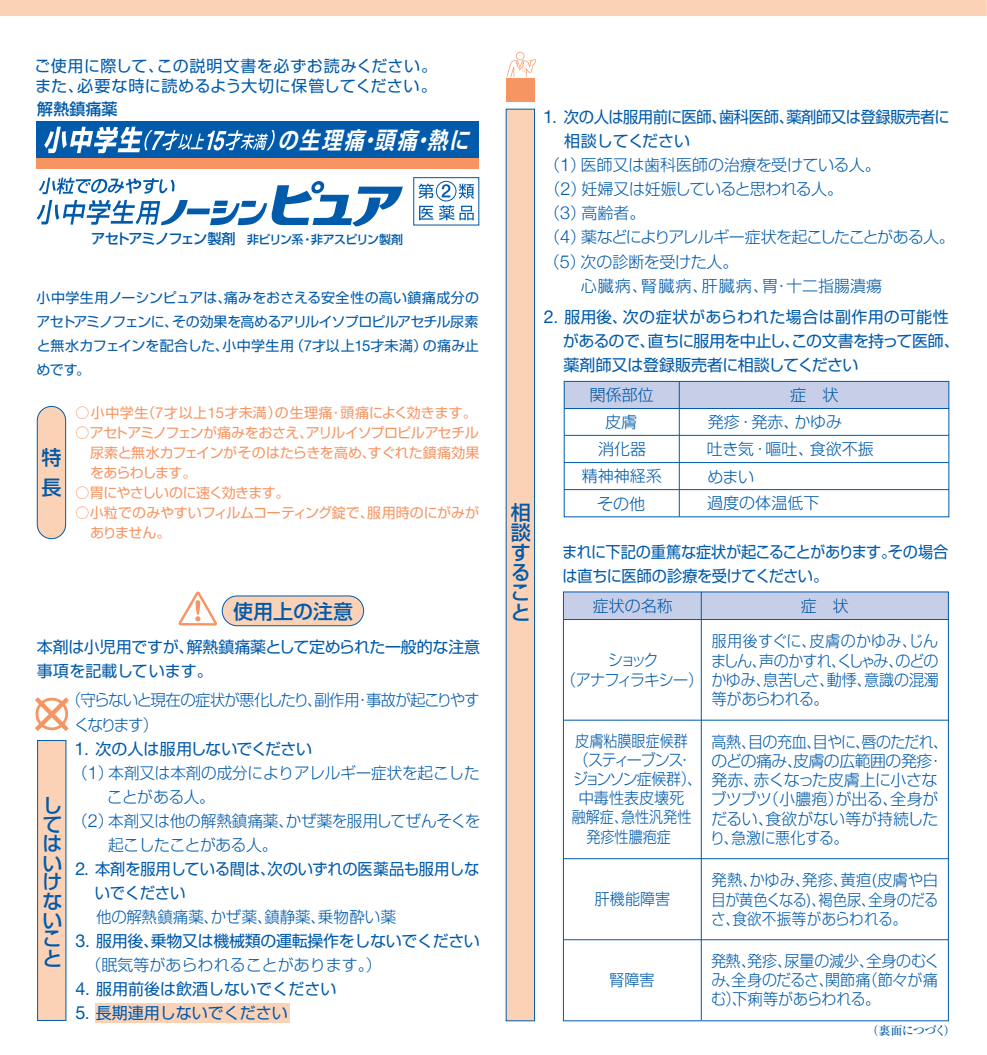
<style>
.page{position:relative;width:987px;height:1055px;background:#fff}
.page>*{position:absolute;margin:0;border:0;box-sizing:border-box;transform-origin:0 0}
.t1{font:italic 700 23.4px "Shin Go Pro De";color:#fff;scale:.85 1}
.t2{font:500 20px/20px "Shin Go Pro";color:#015aaa;text-align:justify}
.t3{font:16px/24px "Shin Go Pro";letter-spacing:-.015em;color:#015aaa}
.t4{font:300 16px/19.2px "Shin Go Pro";letter-spacing:-.02em;color:#015aaa;text-align:justify;scale:.94 1}
.t5{font:300 16px "Shin Go Pro";letter-spacing:-.02em;color:#015aaa}
.t6{font:16px/19.2px "Shin Go Pro";letter-spacing:.025em;color:#015aaa}
.t7{font:300 16px/19.2px "Shin Go Pro";letter-spacing:-.02em;color:#015aaa;text-align:justify;scale:.96 1}
.t8{font:16px/24px "Shin Go Pro";letter-spacing:-.015em;color:#015aaa;scale:.95 1}
.t9{font:300 16px/24px "Shin Go Pro";letter-spacing:-.075em;color:#015aaa;scale:.96 1}
.t10{font:300 16px/25.8px "Shin Go Pro";color:#015aaa}
.t11{font:300 16px "Shin Go Pro";letter-spacing:-.065em;color:#015aaa}
.t12{font:300 16px "Shin Go Pro";letter-spacing:.07em;color:#015aaa}
.t13{font:300 16px "Shin Go Pro";color:#015aaa;scale:.88 1}
.t14{font:300 16px/19.2px "Shin Go Pro";letter-spacing:-.105em;color:#015aaa;text-align:center;scale:.94 1}
.t15{font:300 16px "Shin Go Pro";letter-spacing:-.13em;color:#015aaa;scale:.94 1}
.t16{font:300 16px "Shin Go Pro";letter-spacing:-.09em;color:#015aaa;scale:.94 1}
.t17{font:300 16px "Shin Go Pro";color:#015aaa;scale:.94 1}
.t18{font:300 16px "Shin Go Pro";letter-spacing:-.02em;color:#015aaa;scale:.88 1}
.t19{font:500 16px "Shin Go Pro";color:#015aaa}
.t20{font:500 14.2px "Shin Go Pro";letter-spacing:-.075em;color:#015aaa}
.t21{font:14px/20px "Shin Go Pro";letter-spacing:-.02em;color:#f79562;text-align:justify}
.t22{font:14px/24px "Shin Go Pro";letter-spacing:-.035em;color:#015aaa;text-align:justify}
.t23{font:14px "Shin Go Pro";letter-spacing:.015em;color:#f79562}
.t24{font:14px "Shin Go Pro";letter-spacing:-.05em;color:#f79562}
.t25{font:500 12px "Shin Go Pro";letter-spacing:-.06em;color:#015aaa}
.t26{font:500 12px "Ryumin Pro";letter-spacing:-.055em;color:#015aaa}
.s1{font-family:"Helvetica Neue";font-size:15px}
.s2{font-family:"Helvetica Neue";font-size:18px}
.s3{font-weight:300}
</style>
<div class="page">
<div style="left:0;top:0;width:986px;height:16px;background:#fcd2b7"></div>
<div style="left:506px;top:109px;width:29px;height:912px;background:#fcd2b7;border:1px solid #015aaa"></div>
<div style="left:37px;top:406px;width:29px;height:132px;background:#fcd2b7;border-radius:14px"></div>
<div style="left:37px;top:406px;width:29px;height:133px;border:1px solid #015aaa;border-radius:14px"></div>
<div style="left:222px;top:596px;width:141px;height:29px;background:#fcd2b7;border-radius:15px"></div>
<div style="left:222px;top:595px;width:142px;height:31px;border:1px solid #015aaa;border-radius:15px"></div>
<svg style="left:178px;top:591px;width:39px;height:34px"></svg>
<div style="left:37px;top:740px;width:29px;height:280px;background:#fcd2b7;border:1px solid #015aaa"></div>
<svg style="left:35px;top:697px;width:34px;height:34px"></svg>
<div style="left:36px;top:122px;width:443px;height:36px;background:#015aaa"></div>
<div style="left:36px;top:158px;width:443px;height:10px;background:#f79562"></div>
<div style="left:564px;top:381px;width:385px;height:27px;background:#c7cee8"></div>
<div style="left:413px;top:177px;width:66px;height:48px;border:1px solid #015aaa"></div>
<svg style="left:418px;top:184px;width:15px;height:15px"></svg>
<svg style="left:458px;top:184px;width:16px;height:15px"></svg>
<svg style="left:419px;top:206px;width:14px;height:14px"></svg>
<svg style="left:439px;top:205px;width:34px;height:15px"></svg>
<svg style="left:441px;top:184px;width:9px;height:13px"></svg>
<div style="left:436px;top:181px;width:20px;height:20px;border:1px solid #015aaa;border-radius:50%"></div>
<hr style="left:564px;top:408px;width:385px;height:1px;background:#015aaa">
<hr style="left:564px;top:435px;width:384px;height:1px;background:#015aaa">
<hr style="left:564px;top:462px;width:384px;height:1px;background:#015aaa">
<hr style="left:564px;top:489px;width:384px;height:1px;background:#015aaa">
<hr style="left:679px;top:381px;width:1px;height:135px;background:#015aaa">
<div style="left:564px;top:381px;width:385px;height:136px;border:1px solid #015aaa"></div>
<div style="left:563px;top:592px;width:385px;height:27px;background:#c7cee8"></div>
<hr style="left:563px;top:619px;width:385px;height:1px;background:#015aaa">
<hr style="left:701px;top:592px;width:1px;height:428px;background:#015aaa">
<hr style="left:563px;top:858px;width:385px;height:1px;background:#015aaa">
<hr style="left:563px;top:939px;width:385px;height:1px;background:#015aaa">
<hr style="left:563px;top:719px;width:385px;height:1px;background:#015aaa">
<svg style="left:506px;top:52px;width:30px;height:27px"></svg>
<div style="left:506px;top:81px;width:28px;height:21px;background:#f79562"></div>
<div style="left:95px;top:1002px;width:194px;height:20px;background:#fcd2b7"></div>
<svg style="left:37px;top:177px;width:366px;height:49px"></svg>
<svg style="left:44px;top:127px;width:231px;height:26px"></svg>
<p class="t6" style="left:35px;top:55px;width:404px">ご使用に際して、この説明文書を必ずお読みください。また、必要な時に読めるよう大切に保管してください。</p>
<h1 class="t1" style="left:277px;top:120px;width:236px">の生理痛・頭痛・熱に</h1>
<p class="t19" style="left:37px;top:96px;width:81px">解熱鎮痛薬</p>
<p class="t20" style="left:91px;top:227px;width:146px">アセトアミノフェン製剤</p>
<p class="t25" style="left:247px;top:230px;width:158px">非ピリン系・非アスピリン製剤</p>
<p class="t22" style="left:37px;top:284px;width:444px">小中学生用ノーシンピュアは､痛みをおさえる安全性の高い鎮痛成分のアセトアミノフェンに、その効果を高めるアリルイソプロピルアセチル尿素と無水カフェインを配合した、小中学生用（<span class="s1">7</span>才以上<span class="s1">15</span>才未満）の痛み止めです｡</p>
<p class="t2" style="left:41px;top:440px;width:21px;line-height:30px">特長</p>
<p class="t23" style="left:75px;top:401px;width:396px">○小中学生（<span class="s1">7</span>才以上<span class="s1">15</span>才未満）の生理痛･頭痛によく効きます｡</p>
<p class="t21" style="left:90px;top:421px;width:391px;text-indent:-15px">○アセトアミノフェンが痛みをおさえ､アリルイソプロピルアセチル尿素と無水カフェインがそのはたらきを高め、すぐれた鎮痛効果をあらわします。</p>
<p class="t24" style="left:75px;top:481px;width:216px">○胃にやさしいのに速く効きます。</p>
<p class="t21" style="left:90px;top:501px;width:390px;text-indent:-15px">○小粒でのみやすいフィルムコーティング錠で、服用時のにがみがありません。　　　　</p>
<p class="t2" style="left:233px;top:598px;width:121px">使用上の注意</p>
<p class="t3" style="left:37px;top:633px;width:445px">本剤は小児用ですが、解熱鎮痛薬として定められた一般的な注意事項を記載しています。</p>
<p class="t2" style="left:42px;top:794px;width:20px;line-height:19px">してはいけ</p>
<p class="t2" style="left:42px;top:889px;width:21px;line-height:18.8px">ないこと</p>
<p class="t9" style="left:74px;top:686px;width:424px;text-indent:-8px">（守らないと現在の症状が悪化したり､副作用･事故が起こりやすくなります）</p>
<p class="t3" style="left:74px;top:734px;width:239px"><span class="s2">1</span>. 次の人は服用しないでください</p>
<p class="t5" style="left:72px;top:759px;width:409px">（<span class="s2">1</span>）本剤又は本剤の成分によりアレルギー症状を起こした</p>
<p class="t5" style="left:107px;top:783px;width:102px">ことがある人｡</p>
<p class="t5" style="left:72px;top:807px;width:410px">（<span class="s2">2</span>）本剤又は他の解熱鎮痛薬､かぜ薬を服用してぜんそくを</p>
<p class="t5" style="left:108px;top:831px;width:163px">起こしたことがある人｡</p>
<p class="t3" style="left:95px;top:854px;width:386px;text-indent:-19px"><span class="s2">2</span>. 本剤を服用している間は､次のいずれの医薬品も服用しないでください</p>
<p class="t5" style="left:96px;top:903px;width:301px">他の解熱鎮痛薬､かぜ薬､鎮静薬､乗物酔い薬</p>
<p class="t3" style="left:86px;top:926px;width:396px;text-indent:-10px"><span class="s2">3</span>. 服用後､乗物又は機械類の運転操作をしないでください<span class="s3">（眠気等があらわれることがあります｡）</span></p>
<p class="t3" style="left:75px;top:974px;width:262px"><span class="s2">4</span>. 服用前後は飲酒しないでください</p>
<p class="t3" style="left:75px;top:998px;width:214px"><span class="s2">5</span>. 長期連用しないでください</p>
<p class="t2" style="left:510px;top:500px;width:21px;text-align:left">相談すること</p>
<p class="t3" style="left:543px;top:103px;width:408px"><span class="s2">1</span>. 次の人は服用前に医師、歯科医師、薬剤師又は登録販売者に</p>
<p class="t3" style="left:564px;top:127px;width:128px">相談してください</p>
<p class="t5" style="left:544px;top:152px;width:338px">（<span class="s2">1</span>）医師又は歯科医師の治療を受けている人。</p>
<p class="t5" style="left:544px;top:176px;width:300px">（<span class="s2">2</span>）妊婦又は妊娠していると思われる人。</p>
<p class="t5" style="left:544px;top:200px;width:103px">（<span class="s2">3</span>）高齢者。</p>
<p class="t11" style="left:544px;top:224px;width:412px">（<span class="s2">4</span>）薬などによりアレルギー症状を起こしたことがある人。</p>
<p class="t5" style="left:544px;top:248px;width:196px">（<span class="s2">5</span>）次の診断を受けた人。</p>
<p class="t12" style="left:580px;top:272px;width:303px">心臓病、腎臓病、肝臓病、胃・十二指腸潰瘍</p>
<p class="t3" style="left:563px;top:302px;width:398px;text-indent:-19px"><span class="s2">2</span>. 服用後、次の症状があらわれた場合は副作用の可能性があるので、直ちに服用を中止し、この文書を持って医師、薬剤師又は登録販売者に相談してください</p>
<p class="t5" style="left:589px;top:382px;width:66px">関係部位</p>
<p class="t5" style="left:598px;top:436px;width:50px">消化器</p>
<p class="t5" style="left:790px;top:382px;width:50px">症 状</p>
<p class="t5" style="left:707px;top:408px;width:136px">発疹 ・発赤、かゆみ</p>
<p class="t5" style="left:605px;top:408px;width:34px">皮膚</p>
<p class="t10" style="left:581px;top:460px;width:82px;line-height:27.8px;text-align:center">精神神経系その他</p>
<p class="t10" style="left:707px;top:434px;width:168px">吐き気 ・嘔吐、食欲不振</p>
<p class="t10" style="left:707px;top:462px;width:129px">めまい<br>過度の体温低下　</p>
<p class="t8" style="left:562px;top:538px;width:408px">まれに下記の重篤な症状が起こることがあります。その場合は直ちに医師の診療を受けてください。</p>
<p class="t5" style="left:592px;top:592px;width:81px">症状の名称</p>
<p class="t5" style="left:800px;top:593px;width:49px">症 状</p>
<p class="t14" style="left:561px;top:648px;width:153px">ショック<br>（アナフィラキシー）</p>
<p class="t13" style="left:575px;top:727px;width:130px">皮膚粘膜眼症候群</p>
<p class="t16" style="left:573px;top:746px;width:127px">（スティーブンス・</p>
<p class="t15" style="left:573px;top:765px;width:139px">ジョンソン症候群）、</p>
<p class="t17" style="left:579px;top:785px;width:114px">中毒性表皮壊死</p>
<p class="t13" style="left:571px;top:804px;width:137px">融解症、急性汎発性</p>
<p class="t18" style="left:586px;top:823px;width:97px">発疹性膿疱症</p>
<p class="t4" style="left:595px;top:887px;width:82px">肝機能障害</p>
<p class="t4" style="left:609px;top:968px;width:50px">腎障害</p>
<p class="t4" style="left:711px;top:630px;width:244px">服用後すぐに、皮膚のかゆみ、じんましん、声のかすれ、くしゃみ、のどのかゆみ、息苦しさ、動悸、意識の混濁等があらわれる。</p>
<p class="t4" style="left:710px;top:730px;width:254px;text-align:left">高熱、目の充血、目やに、唇のただれ、のどの痛み、皮膚の広範囲の発疹・発赤、赤くなった皮膚上に小さなブツブツ（小膿疱）が出る、全身がだるい、食欲がない等が持続したり、急激に悪化する。</p>
<p class="t7" style="left:711px;top:868px;width:238px">発熱、かゆみ、発疹、黄疸(皮膚や白目が黄色くなる)、褐色尿、全身のだるさ、食欲不振等があらわれる。</p>
<p class="t4" style="left:711px;top:949px;width:245px">発熱、発疹、尿量の減少、全身のむくみ、全身のだるさ、関節痛（節々が痛む）、下痢等があらわれる。</p>
<p class="t26" style="left:866px;top:1021px;width:91px">（裏面につづく）</p>
</div>
